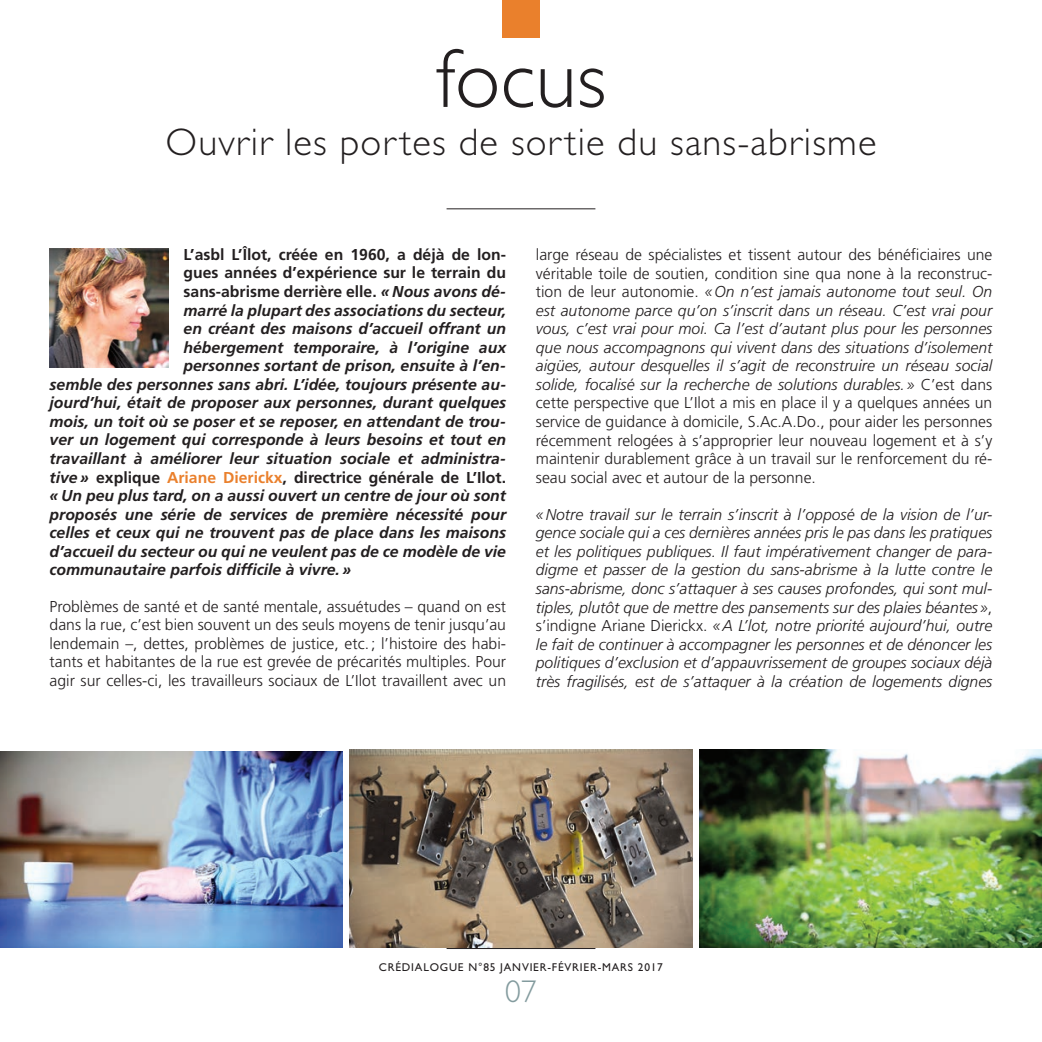
<style>
.page{position:relative;width:1042px;height:1042px;background:#fff}
.page>*{position:absolute;margin:0;border:0;box-sizing:border-box;transform-origin:0 0}
.t1{font:300 84px "Gill Sans Std";color:#231f20}
.t2{font:300 38.5px "Gill Sans Std";letter-spacing:.03em;color:#231f20}
.t3{font:300 31.5px "Gill Sans Std";color:#839b9e}
.t4{font:300 15.75px/18.6px "Frutiger LT Std";color:#231f20;text-align:justify}
.t5{font:italic 700 15.75px "Frutiger LT Std";color:#231f20}
.t6{font:italic 300 15.75px/18.6px "Frutiger LT Std";color:#231f20;text-align:justify}
.t7{font:700 15.75px "Frutiger LT Std";color:#231f20}
.t8{font:11.38px "Gill Sans Std";letter-spacing:.07em;color:#231f20}
.s1{font-style:italic}
.s2{color:#ea802c}
.s3{font-style:normal}
</style>
<div class="page">
<hr style="left:446px;top:948px;width:149px;height:1px;background:#231f20">
<hr style="left:446px;top:208px;width:149px;height:1px;background:#231f20">
<div style="left:502px;top:0;width:37px;height:37px;background:#ea802c"></div>
<img style="left:0;top:751px;width:342px;height:196px">
<img style="left:350px;top:749px;width:342px;height:198px">
<img style="left:699px;top:749px;width:343px;height:198px">
<img style="left:50px;top:248px;width:119px;height:119px">
<h1 class="t1" style="left:435px;top:32px;width:172px">focus</h1>
<h2 class="t2" style="left:166px;top:121px;width:712px">Ouvrir les portes de sortie du sans-abrisme</h2>
<p class="t7" style="left:184px;top:245px;width:324px">L’asbl L’Îlot, créée en 1960, a déjà de lon-</p>
<p class="t7" style="left:184px;top:264px;width:324px">gues années d’expérience sur le terrain du</p>
<p class="t7" style="left:184px;top:282px;width:324px">sans-abrisme derrière elle. <span class="s1">«Nous avons dé-</span></p>
<p class="t5" style="left:184px;top:301px;width:324px">marré la plupart des associations du secteur,</p>
<p class="t5" style="left:184px;top:319px;width:324px">en créant des maisons d’accueil offrant un</p>
<p class="t5" style="left:184px;top:338px;width:324px">hébergement temporaire, à l’origine aux</p>
<p class="t5" style="left:184px;top:356px;width:324px">personnes sortant de prison, ensuite à l’en-</p>
<p class="t5" style="left:50px;top:375px;width:458px">semble des personnes sans abri. L’idée, toujours présente au-</p>
<p class="t5" style="left:50px;top:394px;width:458px">jourd’hui, était de proposer aux personnes, durant quelques</p>
<p class="t5" style="left:50px;top:412px;width:458px">mois, un toit où se poser et se reposer, en attendant de trou-</p>
<p class="t5" style="left:50px;top:431px;width:458px">ver un logement qui corresponde à leurs besoins et tout en</p>
<p class="t5" style="left:50px;top:449px;width:458px">travaillant à améliorer leur situation sociale et administra-</p>
<p class="t7" style="left:50px;top:468px;width:458px"><span class="s1">tive»</span> explique <span class="s2">Ariane Dierickx</span>, directrice générale de L’Ilot.</p>
<p class="t5" style="left:50px;top:486px;width:458px">«Un peu plus tard, on a aussi ouvert un centre de jour où sont</p>
<p class="t5" style="left:50px;top:505px;width:458px">proposés une série de services de première nécessité pour</p>
<p class="t5" style="left:50px;top:523px;width:458px">celles et ceux qui ne trouvent pas de place dans les maisons</p>
<p class="t5" style="left:50px;top:542px;width:458px">d’accueil du secteur ou qui ne veulent pas de ce modèle de vie</p>
<p class="t5" style="left:50px;top:561px;width:303px">communautaire parfois difficile à vivre.»</p>
<p class="t4" style="left:50px;top:597px;width:458px">Problèmes de santé et de santé mentale, assuétudes – quand on est dans la rue, c’est bien souvent un des seuls moyens de tenir jusqu’au lendemain –, dettes, problèmes de justice, etc.; l’histoire des habi&shy;tants et habitantes de la rue est grevée de précarités multiples. Pour agir sur celles-ci, les travailleurs sociaux de L’Ilot travaillent avec un</p>
<p class="t4" style="left:536px;top:245px;width:458px">large réseau de spécialistes et tissent autour des bénéficiaires une véritable toile de soutien, condition sine qua none à la reconstruc&shy;tion de leur autonomie. <span class="s1">«On n’est jamais autonome tout seul. On est autonome parce qu’on s’inscrit dans un réseau. C’est vrai pour vous, c’est vrai pour moi. Ca l’est d’autant plus pour les personnes que nous accompagnons qui vivent dans des situations d’isolement aigües, autour desquelles il s’agit de reconstruire un réseau social solide, focalisé sur la recherche de solutions durables. »</span> C’est dans cette perspective que L’Ilot a mis en place il y a quelques années un service de guidance à domicile, S.Ac.A.Do., pour aider les personnes récemment relogées à s’approprier leur nouveau logement et à s’y maintenir durablement grâce à un travail sur le renforcement du ré&shy;seau social avec et autour de la personne.</p>
<p class="t6" style="left:536px;top:505px;width:458px">«Notre travail sur le terrain s’inscrit à l’opposé de la vision de l’ur&shy;gence sociale qui a ces dernières années pris le pas dans les pratiques et les politiques publiques. Il faut impérativement changer de para&shy;digme et passer de la gestion du sans-abrisme à la lutte contre le sans-abrisme, donc s’attaquer à ses causes profondes, qui sont mul&shy;tiples, plutôt que de mettre des pansements sur des plaies béantes »<span class="s3">, s’indigne Ariane Dierickx.</span> «A L’lot, notre priorité aujourd’hui, outre le fait de continuer à accompagner les personnes et de dénoncer les politiques d’exclusion et d’appauvrissement de groupes sociaux déjà très fragilisés, est de s’attaquer à la création de logements dignes</p>
<p class="t8" style="left:379px;top:960px;width:285px">CRÉDIALOGUE N°85 JANVIER-FÉVRIER-MARS 2017</p>
<h3 class="t3" style="left:505px;top:974px;width:33px">07</h3>
</div>
